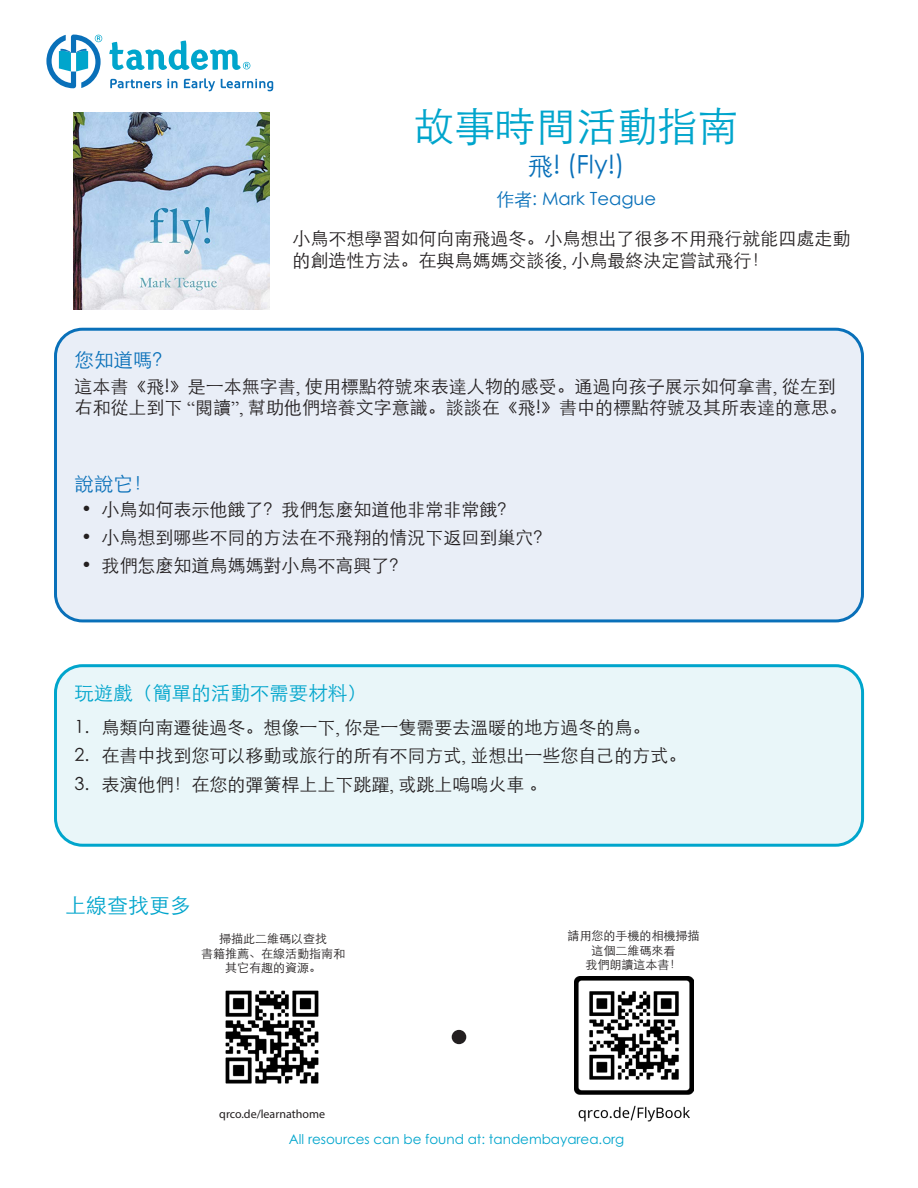
<style>
.page{position:relative;width:918px;height:1188px;background:#fff}
.page>*{position:absolute;margin:0;border:0;box-sizing:border-box;transform-origin:0 0}
.t1{font:300 40.5px "ST Heiti SC";color:#00a5cc}
.t2{font:300 25.5px "ST Heiti SC";color:#0970b9}
.t3{font:300 21px "ST Heiti SC";color:#00a5cc}
.t4{font:300 19.5px "ST Heiti SC";color:#00a5cc}
.t5{font:300 19.5px "ST Heiti SC";color:#0970b9}
.t6{font:300 18px/21.6px "ST Heiti SC";color:#231f20}
.t7{font:300 18px "ST Heiti SC";color:#0970b9}
.t8{font:13.5px "Century Gothic Pro";color:#00a5cc}
.t9{font:300 12px/14.4px "ST Heiti SC";color:#231f20;text-align:center}
.t10{font:12px "Myriad Pro";color:#231f20}
.s1{font-family:"Times New Roman";font-weight:400}
</style>
<div class="page">
<svg style="left:110px;top:79px;width:67px;height:9px"></svg>
<svg style="left:184px;top:78px;width:31px;height:13px"></svg>
<svg style="left:221px;top:79px;width:52px;height:12px"></svg>
<svg style="left:46px;top:35px;width:56px;height:53px"></svg>
<svg style="left:109px;top:41px;width:141px;height:29px"></svg>
<img style="left:73px;top:113px;width:197px;height:197px">
<div style="left:56px;top:329px;width:806px;height:292px;background:#e9eef7;border-radius:27px"></div>
<div style="left:54px;top:328px;width:810px;height:294px;border:3px solid #0970b9;border-radius:27px"></div>
<div style="left:452px;top:1031px;width:14px;height:12px;background:#231f20;border-radius:50%"></div>
<div style="left:452px;top:1030px;width:14px;height:14px;border:2px solid #231f20;border-radius:50%"></div>
<img style="left:225px;top:990px;width:94px;height:94px">
<img style="left:575px;top:976px;width:118px;height:146px">
<div style="left:56px;top:666px;width:807px;height:179px;background:#e9f6f9;border-radius:27px"></div>
<div style="left:54px;top:664px;width:810px;height:183px;border:3px solid #00a5cc;border-radius:27px"></div>
<p class="t1" style="left:414px;top:91px;width:325px">故事時間活動指南</p>
<p class="t2" style="left:528px;top:144px;width:98px">飛! (Fly!)</p>
<p class="t7" style="left:496px;top:184px;width:162px">作者: Mark Teague</p>
<p class="t6" style="left:293px;top:226px;width:559px">小鳥不想學習如何向南飛過冬。小鳥想出了很多不用飛行就能四處走動的創造性方法。在與鳥媽媽交談後<span class="s1">,</span> 小鳥最終決定嘗試飛行！</p>
<p class="t5" style="left:75px;top:343px;width:99px">您知道嗎？</p>
<p class="t6" style="left:75px;top:373px;width:774px">這本書《飛!》是一本無字書<span class="s1">,</span> 使用標點符號來表達人物的感受。通過向孩子展示如何拿書<span class="s1">,</span> 從左到右和從上到下 <span class="s1">“</span>閱讀<span class="s1">”,</span> 幫助他們培養文字意識。談談在《飛!》書中的標點符號及其所表達的意思。</p>
<p class="t5" style="left:75px;top:467px;width:79px">說說它！</p>
<p class="t6" style="left:81px;top:497px;width:436px">• 小鳥如何表示他餓了？我們怎麼知道他非常非常餓？</p>
<p class="t6" style="left:81px;top:525px;width:472px">• 小鳥想到哪些不同的方法在不飛翔的情況下返回到巢穴？</p>
<p class="t6" style="left:81px;top:553px;width:328px">• 我們怎麼知道鳥媽媽對小鳥不高興了？</p>
<p class="t4" style="left:74px;top:676px;width:294px">玩遊戲（簡單的活動不需要材料）</p>
<p class="t6" style="left:75px;top:715px;width:577px">1. 鳥類向南遷徙過冬。想像一下<span class="s1">,</span> 你是一隻需要去溫暖的地方過冬的鳥。</p>
<p class="t6" style="left:75px;top:743px;width:613px">2. 在書中找到您可以移動或旅行的所有不同方式<span class="s1">,</span> 並想出一些您自己的方式。</p>
<p class="t6" style="left:75px;top:771px;width:474px">3. 表演他們！在您的彈簧桿上上下跳躍<span class="s1">,</span> 或跳上嗚嗚火車 。</p>
<p class="t3" style="left:65px;top:888px;width:127px">上線查找更多</p>
<p class="t9" style="left:201px;top:930px;width:145px">掃描此二維碼以查找<br>書籍推薦、在線活動指南和其它有趣的資源。</p>
<p class="t9" style="left:567px;top:927px;width:133px">請用您的手機的相機掃描</p>
<p class="t9" style="left:591px;top:942px;width:85px">這個二維碼來看</p>
<p class="t9" style="left:585px;top:956px;width:97px">我們朗讀這本書！</p>
<p class="t10" style="left:219px;top:1107px;width:107px">qrco.de/learnathome</p>
<p class="t8" style="left:289px;top:1131px;width:337px">All resources can be found at: tandembayarea.org</p>
</div>
